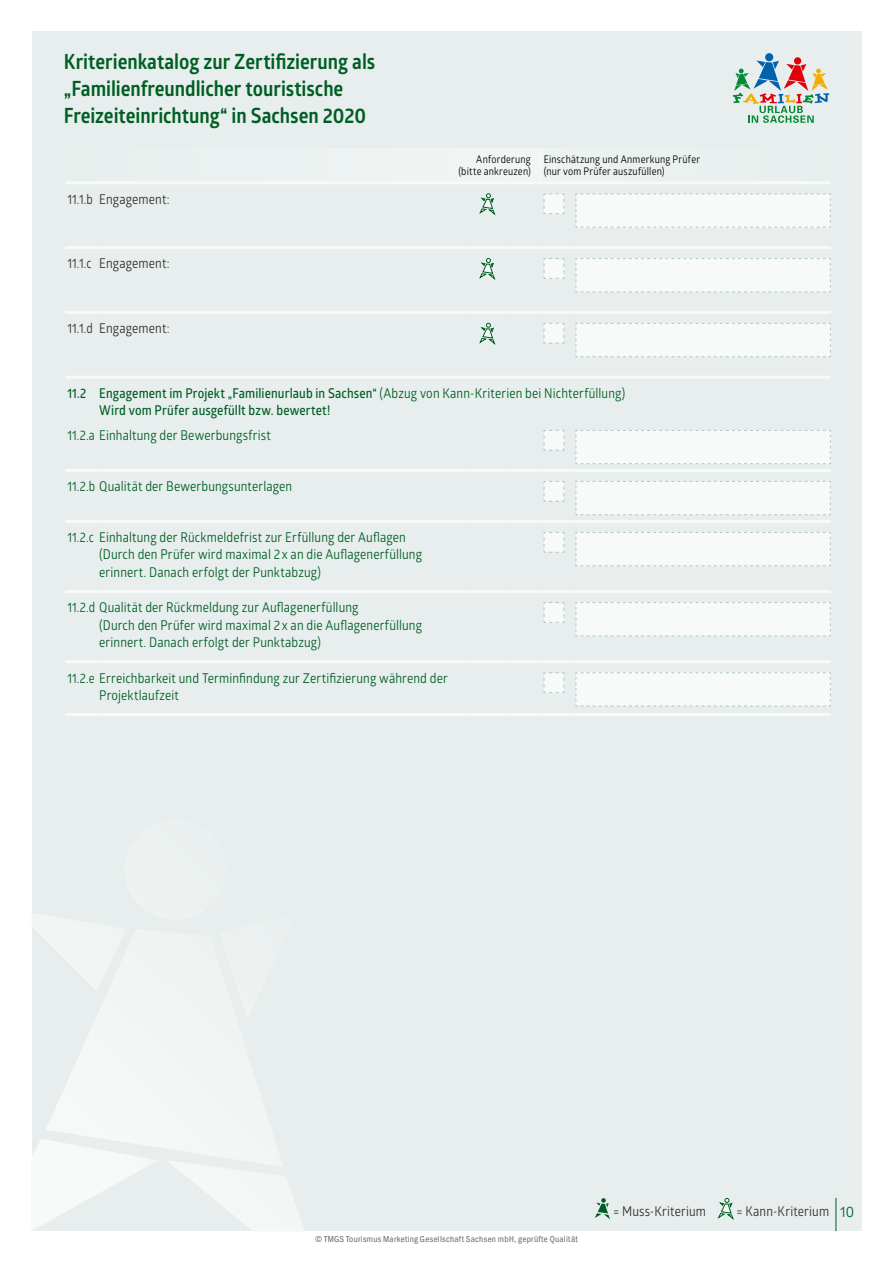
<style>
.page{position:relative;width:893px;height:1263px;background:#fff}
.page>*{position:absolute;margin:0;border:0;box-sizing:border-box;transform-origin:0 0}
.t1{font:700 21px/27px "Glober";color:#005e23;scale:.9 1}
.t2{font:13.5px/17.2px "Glober";letter-spacing:.01em;color:#005e23;scale:.85 1}
.t3{font:600 13.5px/17.2px "Glober";letter-spacing:.01em;color:#005e23;scale:.85 1}
.t4{font:13.5px "Glober";letter-spacing:.01em;color:#323231;scale:.85 1}
.t5{font:13.5px "Glober";letter-spacing:.01em;color:#323231;scale:.9 1}
.t6{font:10.5px/12.8px "Glober";letter-spacing:.02em;color:#000;text-align:right;scale:.9 1}
.t7{font:condensed 9px "Franklin Gothic Itc T";letter-spacing:.035em;color:#626261}
.s1{font-weight:400}
.s2{font-size:15px;color:#00662d}
</style>
<div class="page">
<div style="left:32px;top:32px;width:829px;height:1199px;background:#e7eeed"></div>
<svg style="left:32px;top:917px;width:272px;height:314px"></svg>
<svg style="left:733px;top:53px;width:96px;height:70px"></svg>
<svg style="left:595px;top:1198px;width:15px;height:21px"></svg>
<svg style="left:717px;top:1198px;width:17px;height:22px"></svg>
<hr style="left:836px;top:1198px;width:1px;height:33px;background:#005e23">
<div style="left:65px;top:149px;width:479px;height:34px;background:#ecf2f1"></div>
<hr style="left:65px;top:246px;width:34px;height:3px;background:#f8faf9">
<hr style="left:99px;top:246px;width:370px;height:3px;background:#f8faf9">
<hr style="left:469px;top:246px;width:41px;height:3px;background:#f8faf9">
<hr style="left:65px;top:311px;width:34px;height:3px;background:#f8faf9">
<hr style="left:99px;top:311px;width:370px;height:3px;background:#f8faf9">
<hr style="left:469px;top:311px;width:41px;height:3px;background:#f8faf9">
<hr style="left:65px;top:376px;width:34px;height:3px;background:#f8faf9">
<hr style="left:65px;top:469px;width:34px;height:3px;background:#f8faf9">
<hr style="left:99px;top:469px;width:370px;height:3px;background:#f8faf9">
<hr style="left:469px;top:469px;width:41px;height:3px;background:#f8faf9">
<hr style="left:65px;top:520px;width:34px;height:3px;background:#f8faf9">
<hr style="left:99px;top:520px;width:370px;height:3px;background:#f8faf9">
<hr style="left:469px;top:520px;width:41px;height:3px;background:#f8faf9">
<hr style="left:65px;top:590px;width:34px;height:3px;background:#f8faf9">
<hr style="left:99px;top:590px;width:370px;height:3px;background:#f8faf9">
<hr style="left:469px;top:590px;width:41px;height:3px;background:#f8faf9">
<hr style="left:65px;top:660px;width:34px;height:3px;background:#f8faf9">
<hr style="left:99px;top:660px;width:370px;height:3px;background:#f8faf9">
<hr style="left:469px;top:660px;width:41px;height:3px;background:#f8faf9">
<hr style="left:65px;top:713px;width:34px;height:3px;background:#f8faf9">
<hr style="left:99px;top:713px;width:370px;height:3px;background:#f8faf9">
<hr style="left:469px;top:713px;width:41px;height:3px;background:#f8faf9">
<hr style="left:99px;top:376px;width:370px;height:3px;background:#f8faf9">
<hr style="left:469px;top:376px;width:41px;height:3px;background:#f8faf9">
<hr style="left:65px;top:181px;width:34px;height:3px;background:#f8faf9">
<hr style="left:99px;top:181px;width:370px;height:3px;background:#f8faf9">
<hr style="left:469px;top:181px;width:41px;height:3px;background:#f8faf9">
<hr style="left:510px;top:181px;width:34px;height:3px;background:#f8faf9">
<hr style="left:544px;top:181px;width:32px;height:3px;background:#f8faf9">
<hr style="left:576px;top:181px;width:255px;height:3px;background:#f8faf9">
<hr style="left:510px;top:246px;width:34px;height:3px;background:#f8faf9">
<hr style="left:544px;top:246px;width:32px;height:3px;background:#f8faf9">
<hr style="left:576px;top:246px;width:255px;height:3px;background:#f8faf9">
<hr style="left:510px;top:311px;width:34px;height:3px;background:#f8faf9">
<hr style="left:544px;top:311px;width:32px;height:3px;background:#f8faf9">
<hr style="left:576px;top:311px;width:255px;height:3px;background:#f8faf9">
<hr style="left:510px;top:469px;width:34px;height:3px;background:#f8faf9">
<hr style="left:544px;top:469px;width:32px;height:3px;background:#f8faf9">
<hr style="left:576px;top:469px;width:255px;height:3px;background:#f8faf9">
<hr style="left:510px;top:520px;width:34px;height:3px;background:#f8faf9">
<hr style="left:544px;top:520px;width:32px;height:3px;background:#f8faf9">
<hr style="left:576px;top:520px;width:255px;height:3px;background:#f8faf9">
<hr style="left:510px;top:590px;width:34px;height:3px;background:#f8faf9">
<hr style="left:544px;top:590px;width:32px;height:3px;background:#f8faf9">
<hr style="left:576px;top:590px;width:255px;height:3px;background:#f8faf9">
<hr style="left:510px;top:660px;width:34px;height:3px;background:#f8faf9">
<hr style="left:544px;top:660px;width:32px;height:3px;background:#f8faf9">
<hr style="left:576px;top:660px;width:255px;height:3px;background:#f8faf9">
<hr style="left:510px;top:713px;width:34px;height:3px;background:#f8faf9">
<hr style="left:544px;top:713px;width:32px;height:3px;background:#f8faf9">
<hr style="left:576px;top:713px;width:255px;height:3px;background:#f8faf9">
<hr style="left:510px;top:376px;width:34px;height:3px;background:#f8faf9">
<hr style="left:544px;top:376px;width:32px;height:3px;background:#f8faf9">
<hr style="left:576px;top:376px;width:255px;height:3px;background:#f8faf9">
<svg style="left:479px;top:193px;width:17px;height:23px"></svg>
<svg style="left:543px;top:193px;width:22px;height:21px"></svg>
<svg style="left:575px;top:193px;width:256px;height:35px;background:#f5f8f7"></svg>
<svg style="left:479px;top:258px;width:17px;height:22px"></svg>
<svg style="left:543px;top:258px;width:22px;height:21px"></svg>
<svg style="left:575px;top:258px;width:256px;height:35px;background:#f5f8f7"></svg>
<svg style="left:479px;top:323px;width:17px;height:22px"></svg>
<svg style="left:543px;top:323px;width:22px;height:21px"></svg>
<div style="left:575px;top:323px;width:256px;height:34px;background:#f8faf9"></div>
<svg style="left:543px;top:430px;width:22px;height:21px"></svg>
<div style="left:575px;top:430px;width:256px;height:34px;background:#f8faf9"></div>
<svg style="left:543px;top:481px;width:22px;height:21px"></svg>
<div style="left:575px;top:481px;width:256px;height:34px;background:#f8faf9"></div>
<svg style="left:543px;top:532px;width:22px;height:21px"></svg>
<div style="left:575px;top:532px;width:256px;height:34px;background:#f8faf9"></div>
<svg style="left:543px;top:602px;width:22px;height:21px"></svg>
<svg style="left:575px;top:602px;width:256px;height:35px;background:#f5f8f7"></svg>
<svg style="left:543px;top:672px;width:22px;height:21px"></svg>
<svg style="left:575px;top:672px;width:256px;height:35px;background:#f5f8f7"></svg>
<h1 class="t1" style="left:64px;top:48px;width:348px">Kriterienkatalog zur Zertifizierung als „Familienfreundlicher touristische<br>Freizeiteinrichtung“ in Sachsen 2020</h1>
<p class="t4" style="left:67px;top:189px;width:122px">11.1.b Engagement:</p>
<p class="t4" style="left:67px;top:254px;width:122px">11.1.c Engagement:</p>
<p class="t4" style="left:67px;top:319px;width:122px">11.1.d Engagement:</p>
<p class="t6" style="left:458px;top:152px;width:82px">Anforderung (bitte ankreuzen)</p>
<p class="t6" style="left:544px;top:152px;width:175px;text-align:left">Einschätzung und Anmerkung Prüfer (nur vom Prüfer auszufüllen)</p>
<p class="t3" style="left:99px;top:384px;width:620px;text-indent:-32px">11.2 Engagement im Projekt „Familienurlaub in Sachsen“ <span class="s1">(Abzug von Kann-Kriterien bei Nichterfüllung)<br></span>Wird vom Prüfer ausgefüllt bzw. bewertet!</p>
<p class="t2" style="left:67px;top:426px;width:241px">11.2.a Einhaltung der Bewerbungsfrist</p>
<p class="t2" style="left:67px;top:477px;width:266px">11.2.b Qualität der Bewerbungsunterlagen</p>
<p class="t2" style="left:99px;top:528px;width:381px;text-indent:-32px">11.2.c Einhaltung der Rückmeldefrist zur Erfüllung der Auflagen (Durch den Prüfer wird maximal 2x an die Auflagenerfüllung erinnert. Danach erfolgt der Punktabzug)</p>
<p class="t2" style="left:99px;top:598px;width:381px;text-indent:-32px">11.2.d Qualität der Rückmeldung zur Auflagenerfüllung<br>(Durch den Prüfer wird maximal 2x an die Auflagenerfüllung erinnert. Danach erfolgt der Punktabzug)</p>
<p class="t2" style="left:99px;top:668px;width:412px;text-indent:-32px">11.2.e Erreichbarkeit und Terminfindung zur Zertifizierung während der<br>Projektlaufzeit</p>
<p class="t7" style="left:315px;top:1234px;width:264px">© TMGS Tourismus Marketing Gesellschaft Sachsen mbH, geprüfte Qualität</p>
<p class="t5" style="left:613px;top:1202px;width:105px">= Muss-Kriterium</p>
<p class="t5" style="left:736px;top:1202px;width:132px">= Kann-Kriterium <span class="s2">10</span></p>
</div>
